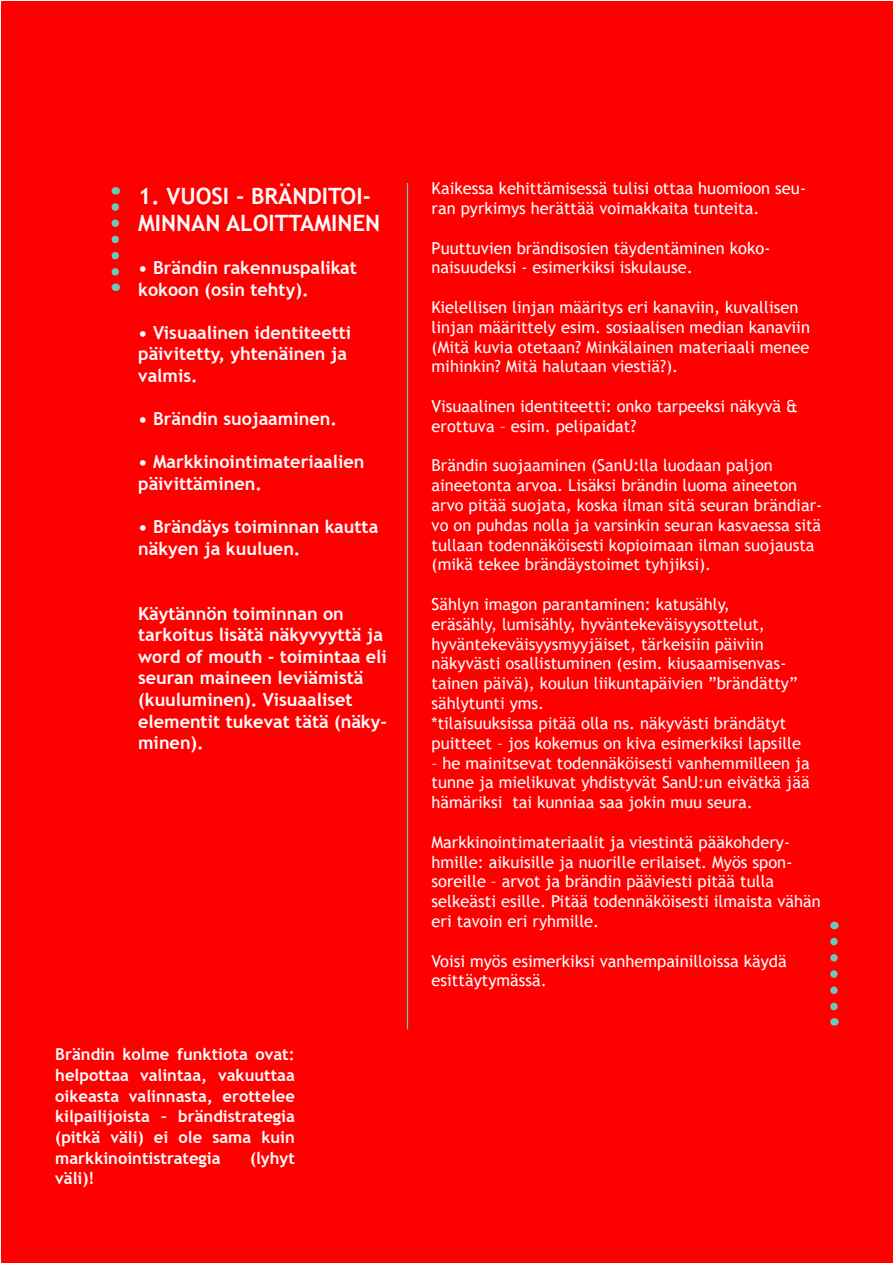
<style>
.page{position:relative;width:893px;height:1263px;background:#fff}
.page>*{position:absolute;margin:0;border:0;box-sizing:border-box;transform-origin:0 0}
.t1{font:700 22.5px/27px "Trebuchet MS";color:#fff}
.t2{font:700 18px/21.6px "Trebuchet MS";color:#fff}
.t3{font:16.5px/19.8px "Trebuchet MS";color:#fff}
.t4{font:700 16.5px/20.7px "Trebuchet MS";color:#fff;text-align:justify}
</style>
<div class="page">
<div style="left:2px;top:2px;width:891px;height:1261px;background:#f00"></div>
<hr style="left:407px;top:183px;width:1px;height:846px;background:#6cc7ba">
<svg style="left:112px;top:207px;width:7px;height:84px"></svg>
<svg style="left:830px;top:941px;width:8px;height:85px"></svg>
<p class="t1" style="left:138px;top:182px;width:244px">1. VUOSI - BRÄNDITOI-<br>MINNAN ALOITTAMINEN</p>
<p class="t2" style="left:138px;top:257px;width:220px">• Brändin rakennuspalikat kokoon (osin tehty).</p>
<p class="t2" style="left:138px;top:321px;width:215px">• Visuaalinen identiteetti päivitetty, yhtenäinen ja valmis.</p>
<p class="t2" style="left:138px;top:408px;width:200px">• Brändin suojaaminen.</p>
<p class="t2" style="left:138px;top:451px;width:228px">• Markkinointimateriaalien päivittäminen.</p>
<p class="t2" style="left:138px;top:516px;width:242px">• Brändäys toiminnan kautta näkyen ja kuuluen.</p>
<p class="t2" style="left:138px;top:602px;width:250px">Käytännön toiminnan on tarkoitus lisätä näkyvyyttä ja word of mouth - toimintaa eli seuran maineen leviämistä (kuuluminen). Visuaaliset elementit tukevat tätä (näky&shy;minen).</p>
<p class="t4" style="left:55px;top:1044px;width:241px">Brändin kolme funktiota ovat: helpottaa valintaa, vakuuttaa oikeasta valinnasta, erottelee kilpailijoista – brändistrategia (pitkä väli) ei ole sama kuin markkinointistrategia</p>
<p class="t4" style="left:250px;top:1147px;width:46px">(lyhyt</p>
<p class="t4" style="left:55px;top:1168px;width:41px">väli)!</p>
<p class="t3" style="left:432px;top:178px;width:376px">Kaikessa kehittämisessä tulisi ottaa huomioon seu&shy;ran pyrkimys herättää voimakkaita tunteita.</p>
<p class="t3" style="left:432px;top:238px;width:340px">Puuttuvien brändisosien täydentäminen koko&shy;naisuudeksi - esimerkiksi iskulause.</p>
<p class="t3" style="left:432px;top:297px;width:380px">Kielellisen linjan määritys eri kanaviin, kuvallisen linjan määrittely esim. sosiaalisen median kanaviin (Mitä kuvia otetaan? Minkälainen materiaali menee mihinkin? Mitä halutaan viestiä?).</p>
<p class="t3" style="left:432px;top:396px;width:368px">Visuaalinen identiteetti: onko tarpeeksi näkyvä &amp; erottuva – esim. pelipaidat?</p>
<p class="t3" style="left:432px;top:456px;width:343px">Brändin suojaaminen (SanU:lla luodaan paljon</p>
<p class="t3" style="left:432px;top:475px;width:392px">aineetonta arvoa. Lisäksi brändin luoma aineeton arvo pitää suojata, koska ilman sitä seuran brändiar&shy;vo on puhdas nolla ja varsinkin seuran kasvaessa sitä tullaan todennäköisesti kopioimaan ilman suojausta (mikä tekee brändäystoimet tyhjiksi).</p>
<p class="t3" style="left:432px;top:594px;width:368px">Sählyn imagon parantaminen: katusähly, eräsähly, lumisähly, hyväntekeväisyysottelut, hyväntekeväisyysmyyjäiset, tärkeisiin päiviin näkyvästi osallistuminen (esim. kiusaamisenvas&shy;tainen päivä), koulun liikuntapäivien ”brändätty” sählytunti yms.</p>
<p class="t3" style="left:432px;top:713px;width:371px">*tilaisuuksissa pitää olla ns. näkyvästi brändätyt puitteet – jos kokemus on kiva esimerkiksi lapsille</p>
<p class="t3" style="left:432px;top:753px;width:380px;text-align:justify">– he mainitsevat todennäköisesti vanhemmilleen ja tunne ja mielikuvat yhdistyvät SanU:un eivätkä jää hämäriksi tai kunniaa saa jokin muu seura.</p>
<p class="t3" style="left:432px;top:832px;width:391px">Markkinointimateriaalit ja viestintä pääkohdery&shy;hmille: aikuisille ja nuorille erilaiset. Myös spon&shy;soreille – arvot ja brändin pääviesti pitää tulla selkeästi esille. Pitää todennäköisesti ilmaista vähän eri tavoin eri ryhmille.</p>
<p class="t3" style="left:432px;top:951px;width:357px">Voisi myös esimerkiksi vanhempainilloissa käydä esittäytymässä.</p>
</div>
